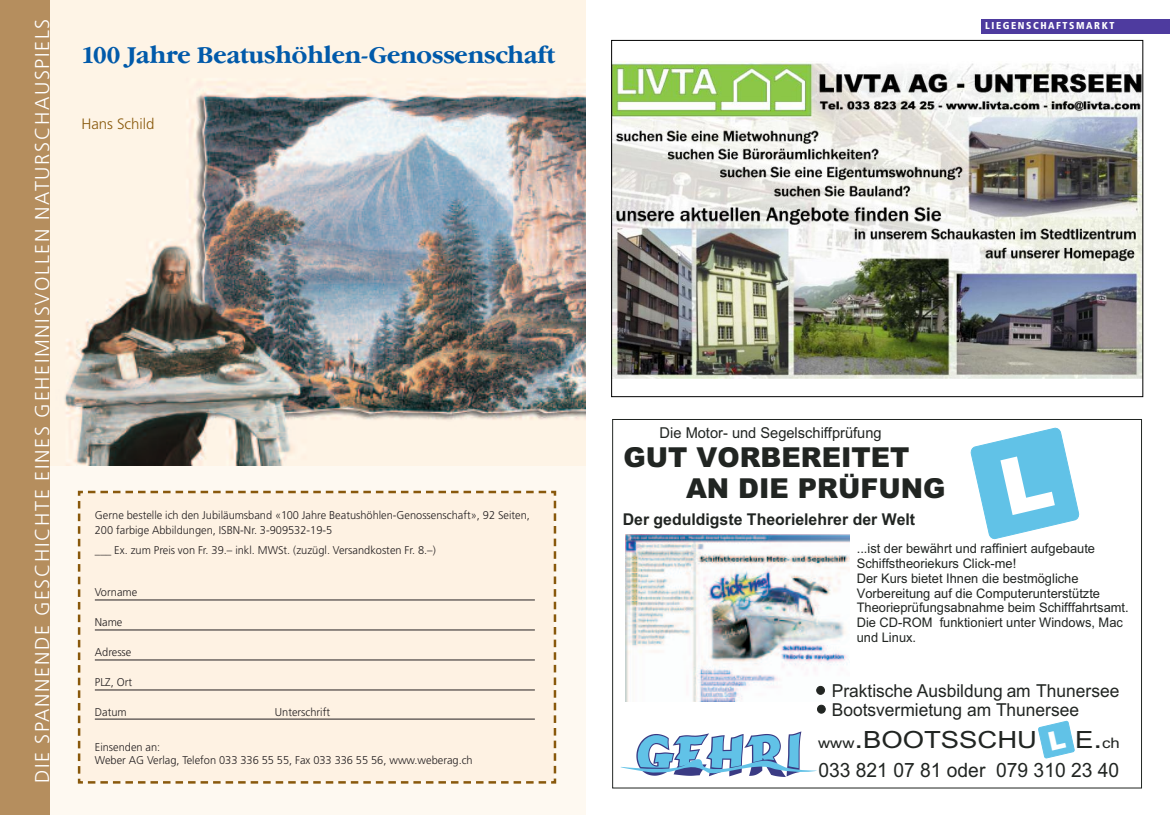
<style>
.page{position:relative;width:1170px;height:815px;background:#fff}
.page>*{position:absolute;margin:0;border:0;box-sizing:border-box;transform-origin:0 0}
.t1{font:900 27.5px/31px "Arial";color:#212522}
.t2{font:23.75px "Arial";color:#212522;scale:1.16 1}
.t3{font:700 22.5px "Garamond ITCBQ";color:#015aaa}
.t4{font:300 20px "Frutiger";letter-spacing:.085em;color:#fff}
.t5{font:19.75px "Arial";color:#212522}
.t6{font:17.88px/19.9px "Arial";color:#212522}
.t7{font:700 16.25px "Arial";color:#212522}
.t8{font:15px "Arial";color:#212522}
.t9{font:300 15px "Frutiger";color:#89590c}
.t10{font:14.5px "Arial";color:#212522;scale:1.16 1}
.t11{font:13.25px/14.8px "Arial";color:#212522}
.t12{font:300 11.25px/15px "Frutiger";color:#231f20}
.t13{font:900 condensed 10px "Frutiger";letter-spacing:.155em;color:#fff}
.s1{font-size:14.5px}
.s2{font-size:26.88px}
.s3{font-size:23.75px}
</style>
<div class="page">
<img style="left:613px;top:61px;width:527px;height:317px">
<div style="left:981px;top:19px;width:188px;height:14px;background:#4e3b9f"></div>
<img style="left:0;top:0;width:585px;height:815px">
<svg style="left:620px;top:731px;width:197px;height:46px"></svg>
<img style="left:625px;top:535px;width:224px;height:166px">
<div style="left:816px;top:686px;width:8px;height:8px;background:#212522;border-radius:50%"></div>
<div style="left:816px;top:686px;width:8px;height:8px;border:1px solid #212522;border-radius:50%"></div>
<div style="left:817px;top:705px;width:8px;height:8px;background:#212522;border-radius:50%"></div>
<div style="left:817px;top:705px;width:8px;height:8px;border:1px solid #212522;border-radius:50%"></div>
<svg style="left:970px;top:427px;width:109px;height:112px"></svg>
<svg style="left:1038px;top:721px;width:36px;height:37px"></svg>
<h3 class="t4" style="left:34px;top:783px;width:766px;rotate:-90deg">DIE SPANNENDE GESCHICHTE EINES GEHEIMNISVOLLEN NATURSCHAUSPIELS</h3>
<h3 class="t3" style="left:81px;top:42px;width:475px">100 Jahre Beatushöhlen-Genossenschaft</h3>
<h3 class="t9" style="left:81px;top:117px;width:75px">Hans Schild</h3>
<p class="t12" style="left:95px;top:509px;width:436px">Gerne bestelle ich den Jubiläumsband «100 Jahre Beatushöhlen-Genossenschaft», 92 Seiten,<br>200 farbige Abbildungen, ISBN-Nr. 3-909532-19-5</p>
<p class="t12" style="left:95px;top:544px;width:342px">___ Ex. zum Preis von Fr. 39.– inkl. MWSt. (zuzügl. Versandkosten Fr. 8.–)</p>
<p class="t12" style="left:95px;top:585px;width:44px">Vorname</p>
<p class="t12" style="left:95px;top:615px;width:29px">Name</p>
<p class="t12" style="left:95px;top:645px;width:38px">Adresse</p>
<p class="t12" style="left:95px;top:675px;width:39px">PLZ, Ort</p>
<p class="t12" style="left:95px;top:705px;width:33px">Datum</p>
<p class="t12" style="left:275px;top:705px;width:57px">Unterschrift</p>
<p class="t12" style="left:95px;top:741px;width:379px;line-height:13.8px">Einsenden an:<br>Weber AG Verlag, Telefon 033 336 55 55, Fax 033 336 55 56, www.weberag.ch</p>
<p class="t13" style="left:985px;top:22px;width:131px">LIEGENSCHAFTSMARKT</p>
<h3 class="t8" style="left:659px;top:427px;width:223px">Die Motor- und Segelschiffprüfung</h3>
<h1 class="t1" style="left:686px;top:442px;width:261px;text-indent:-62px">GUT VORBEREITET<br>AN DIE PRÜFUNG</h1>
<h3 class="t7" style="left:622px;top:513px;width:294px">Der geduldigste Theorielehrer der Welt</h3>
<p class="t11" style="left:856px;top:543px;width:273px">...ist der bewährt und raffiniert aufgebaute Schiffstheoriekurs Click-me!<br>Der Kurs bietet Ihnen die bestmögliche Vorbereitung auf die Computerunterstützte Theorieprüfungsabnahme beim Schifffahrtsamt.<br>Die CD-ROM funktioniert unter Windows, Mac und Linux.</p>
<h3 class="t6" style="left:831px;top:682px;width:289px">Praktische Ausbildung am Thunersee<br>Bootsvermietung am Thunersee</h3>
<h2 class="t2" style="left:818px;top:731px;width:190px"><span class="s1">www</span><span class="s2">.</span>BOOTSSCHU</h2>
<p class="t10" style="left:1075px;top:738px;width:40px"><span class="s3">E</span><span class="s2">.</span>ch</p>
<h3 class="t5" style="left:818px;top:763px;width:302px">033 821 07 81 oder 079 310 23 40</h3>
</div>
